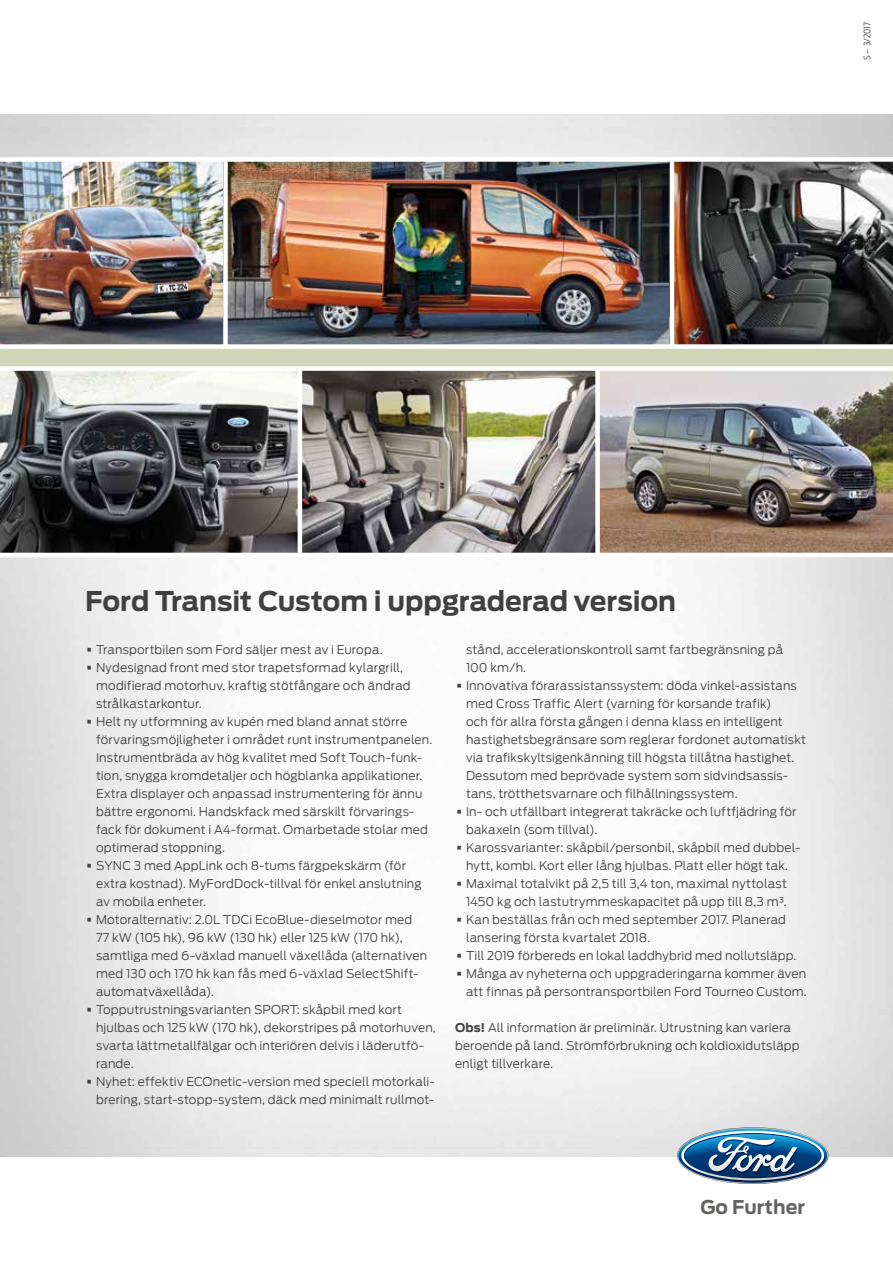
<style>
.page{position:relative;width:893px;height:1263px;background:#fff}
.page>*{position:absolute;margin:0;border:0;box-sizing:border-box;transform-origin:0 0}
.t1{font:700 27px "Ford Antenna";letter-spacing:-.005em;color:#404040}
.t2{font:700 18.9px "Ford Antenna";color:#636362}
.t3{font:300 12px/18px "Ford Antenna";letter-spacing:.01em;color:#404040}
.t4{font:300 9px "Ford Antenna Cond";color:#404040}
.s1{font-size:24px}
.s2{font-weight:700}
</style>
<div class="page">
<img style="left:0;top:371px;width:893px;height:182px">
<img style="left:302px;top:371px;width:293px;height:182px">
<img style="left:0;top:162px;width:893px;height:182px">
<div style="left:223px;top:159px;width:5px;height:188px;background:#fff"></div>
<hr style="left:670px;top:159px;width:4px;height:188px;background:#fff">
<div style="left:595px;top:369px;width:5px;height:187px;background:#fff"></div>
<hr style="left:298px;top:369px;width:4px;height:187px;background:#fff">
<div style="left:0;top:347px;width:893px;height:21px;background:#d0d5b8"></div>
<div style="left:0;top:366px;width:893px;height:5px;background:#fff"></div>
<div style="left:0;top:344px;width:893px;height:5px;background:#fff"></div>
<svg style="left:677px;top:1127px;width:151px;height:57px"></svg>
<p class="t4" style="left:859px;top:60px;width:40px;rotate:-90deg">S – 3/2017</p>
<h1 class="t1" style="left:85px;top:576px;width:593px">Ford Transit Custom i uppgraderad version</h1>
<p class="t3" style="left:85px;top:639px;width:299px"><span class="s1">•</span> Transportbilen som Ford säljer mest av i Europa.</p>
<p class="t3" style="left:96px;top:657px;width:316px;text-indent:-11px"><span class="s1">•</span> Nydesignad front med stor trapetsformad kylargrill, modifierad motorhuv, kraftig stötfångare och ändrad strålkastarkontur.</p>
<p class="t3" style="left:96px;top:711px;width:338px;text-indent:-11px"><span class="s1">•</span> Helt ny utformning av kupén med bland annat större förvaringsmöjligheter i området runt instrumentpanelen.<br>Instrumentbräda av hög kvalitet med Soft Touch-funk&shy;tion, snygga kromdetaljer och högblanka applikationer.<br>Extra displayer och anpassad instrumentering för ännu bättre ergonomi. Handskfack med särskilt förvarings&shy;fack för dokument i A4-format. Omarbetade stolar med optimerad stoppning.</p>
<p class="t3" style="left:96px;top:855px;width:327px;text-indent:-11px"><span class="s1">•</span> SYNC 3 med AppLink och 8-tums färgpekskärm (för extra kostnad). MyFordDock-tillval för enkel anslutning av mobila enheter.</p>
<p class="t3" style="left:96px;top:909px;width:333px;text-indent:-11px"><span class="s1">•</span> Motoralternativ: 2.0L TDCi EcoBlue-dieselmotor med 77 kW (105 hk), 96 kW (130 hk) eller 125 kW (170 hk), samtliga med 6-växlad manuell växellåda (alternativen med 130 och 170 hk kan fås med 6-växlad SelectShift&shy;automatväxellåda).</p>
<p class="t3" style="left:96px;top:999px;width:341px;text-indent:-11px"><span class="s1">•</span> Topputrustningsvarianten SPORT: skåpbil med kort hjulbas och 125 kW (170 hk), dekorstripes på motorhuven, svarta lättmetallfälgar och interiören delvis i läderutfö&shy;rande.</p>
<p class="t3" style="left:85px;top:1071px;width:351px;text-align:right"><span class="s1">•</span> Nyhet: effektiv ECOnetic-version med speciell motorkali&shy;brering, start-stopp-system, däck med minimalt rullmot-</p>
<p class="t3" style="left:466px;top:639px;width:319px">stånd, accelerationskontroll samt fartbegränsning på<br>100 km/h.</p>
<p class="t3" style="left:466px;top:675px;width:342px;text-indent:-11px"><span class="s1">•</span> Innovativa förarassistanssystem: döda vinkel-assistans med Cross Traffic Alert (varning för korsande trafik)<br>och för allra första gången i denna klass en intelligent hastighetsbegränsare som reglerar fordonet automatiskt via trafikskyltsigenkänning till högsta tillåtna hastighet.<br>Dessutom med beprövade system som sidvindsassis&shy;tans, trötthetsvarnare och filhållningssystem.</p>
<p class="t3" style="left:466px;top:801px;width:332px;text-indent:-11px"><span class="s1">•</span> In- och utfällbart integrerat takräcke och luftfjädring för bakaxeln (som tillval).</p>
<p class="t3" style="left:455px;top:837px;width:347px;text-align:center"><span class="s1">•</span> Karossvarianter: skåpbil/personbil, skåpbil med dubbel&shy;hytt, kombi. Kort eller lång hjulbas. Platt eller högt tak.</p>
<p class="t3" style="left:455px;top:873px;width:333px;text-align:right"><span class="s1">•</span> Maximal totalvikt på 2,5 till 3,4 ton, maximal nyttolast<br>1450 kg och lastutrymmeskapacitet på upp till 8,3 m³.</p>
<p class="t3" style="left:466px;top:909px;width:321px;text-indent:-11px"><span class="s1">•</span> Kan beställas från och med september 2017. Planerad lansering första kvartalet 2018.</p>
<p class="t3" style="left:455px;top:945px;width:343px"><span class="s1">•</span> Till 2019 förbereds en lokal laddhybrid med nollutsläpp.</p>
<p class="t3" style="left:455px;top:963px;width:353px;text-align:right"><span class="s1">•</span> Många av nyheterna och uppgraderingarna kommer även att finnas på persontransportbilen Ford Tourneo Custom.</p>
<p class="t3" style="left:455px;top:1017px;width:346px"><span class="s2">Obs!</span> All information är preliminär. Utrustning kan variera beroende på land. Strömförbrukning och koldioxidutsläpp enligt tillverkare.</p>
<h2 class="t2" style="left:700px;top:1190px;width:106px">Go Further</h2>
</div>
